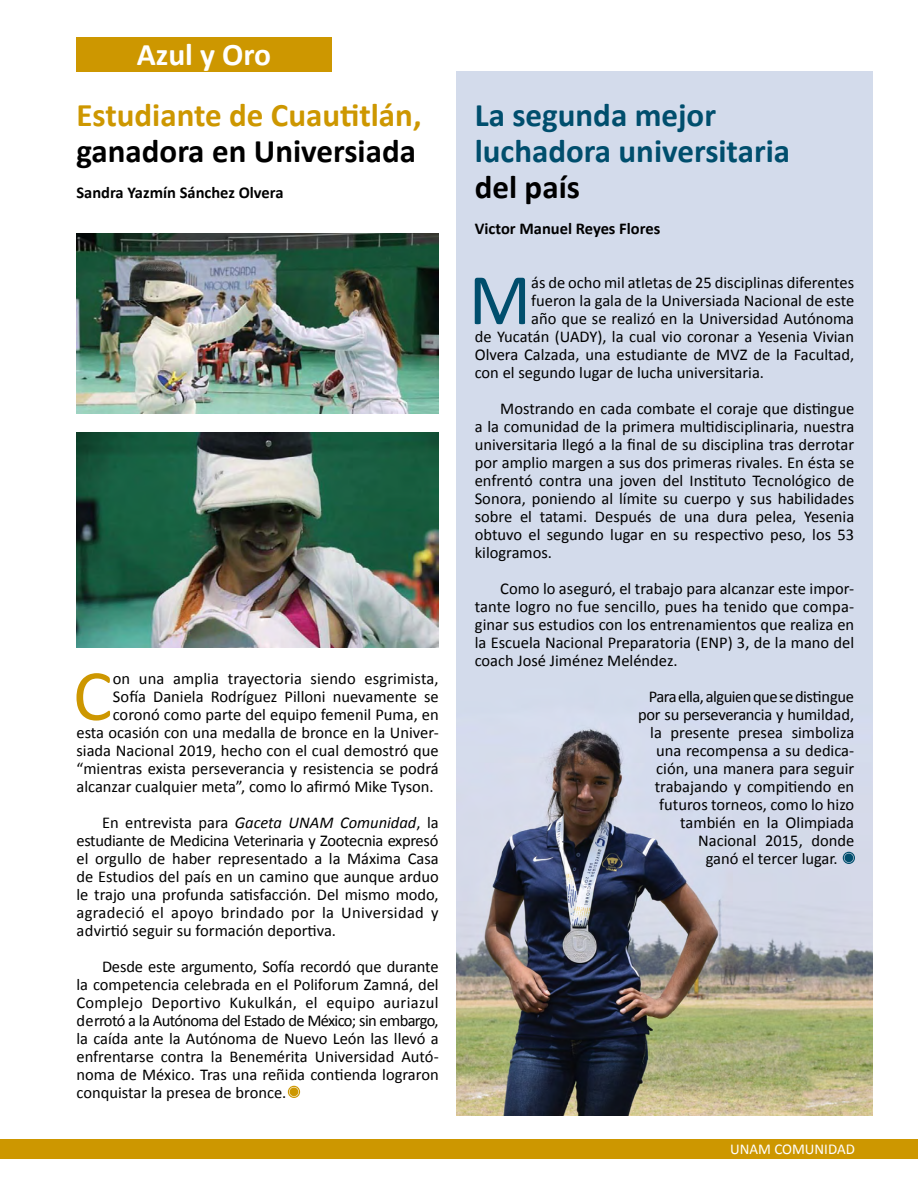
<style>
.page{position:relative;width:918px;height:1188px;background:#fff}
.page>*{position:absolute;margin:0;border:0;box-sizing:border-box;transform-origin:0 0}
.t1{font:73.2px "Calibri";color:#004e6d}
.t2{font:73.2px "Calibri";color:#cd9700}
.t3{font:700 33px/36px "Calibri";color:#004e6d}
.t4{font:700 33px "Calibri";color:#000}
.t5{font:700 33px "Calibri";color:#cd9700}
.t6{font:700 31.5px "Calibri";color:#fff}
.t7{font:16.5px/18px "Calibri";color:#000;text-align:justify}
.t8{font:700 16.5px "Calibri";color:#000}
.t9{font:16.5px "Calibri";letter-spacing:-.03em;color:#000}
.t10{font:16.5px "Calibri";letter-spacing:-.02em;color:#000}
.t11{font:15px "Calibri";color:#fff}
.s1{font-style:italic}
</style>
<div class="page">
<div style="left:77px;top:38px;width:255px;height:34px;background:#cd9700"></div>
<div style="left:0;top:1139px;width:918px;height:19px;background:#cd9700"></div>
<img style="left:457px;top:72px;width:416px;height:1044px">
<svg style="left:843px;top:852px;width:12px;height:12px"></svg>
<img style="left:77px;top:234px;width:362px;height:180px">
<svg style="left:288px;top:1086px;width:12px;height:12px"></svg>
<img style="left:77px;top:432px;width:362px;height:216px">
<h3 class="t6" style="left:137px;top:34px;width:136px">Azul y Oro</h3>
<h2 class="t5" style="left:77px;top:94px;width:347px">Estudiante de Cuautitlán,</h2>
<h2 class="t4" style="left:77px;top:130px;width:341px">ganadora en Universiada</h2>
<p class="t8" style="left:77px;top:182px;width:209px">Sandra Yazmín Sánchez Olvera</p>
<h1 class="t2" style="left:73px;top:649px;width:41px">C</h1>
<p class="t7" style="left:113px;top:670px;width:327px">on una amplia trayectoria siendo esgrimista,</p>
<p class="t7" style="left:113px;top:688px;width:327px">Sofía Daniela Rodríguez Pilloni nuevamente se</p>
<p class="t7" style="left:113px;top:706px;width:327px">coronó como parte del equipo femenil Puma, en</p>
<p class="t7" style="left:77px;top:724px;width:364px">esta ocasión con una medalla de bronce en la Univer-</p>
<p class="t7" style="left:77px;top:742px;width:364px">siada Nacional 2019, hecho con el cual demostró que</p>
<p class="t7" style="left:77px;top:760px;width:364px">“mientras exista perseverancia y resistencia se podrá</p>
<p class="t7" style="left:77px;top:778px;width:359px">alcanzar cualquier meta”, como lo afirmó Mike Tyson.</p>
<p class="t7" style="left:77px;top:814px;width:364px;text-indent:26px">En entrevista para <span class="s1">Gaceta UNAM Comunidad</span>, la estudiante de Medicina Veterinaria y Zootecnia expresó el orgullo de haber representado a la Máxima Casa de Estudios del país en un camino que aunque arduo le trajo una profunda satisfacción. Del mismo modo, agradeció el apoyo brindado por la Universidad y advirtió seguir su formación deportiva.</p>
<p class="t7" style="left:77px;top:958px;width:364px;text-indent:26px">Desde este argumento, Sofía recordó que durante la competencia celebrada en el Poliforum Zamná, del Complejo Deportivo Kukulkán, el equipo auriazul derrotó a la Autónoma del Estado de México; sin embargo, la caída ante la Autónoma de Nuevo León las llevó a enfrentarse contra la Benemérita Universidad Autó&shy;noma de México. Tras una reñida contienda lograron conquistar la presea de bronce.</p>
<h2 class="t3" style="left:475px;top:97px;width:317px">La segunda mejor luchadora universitaria</h2>
<h2 class="t4" style="left:475px;top:166px;width:107px">del país</h2>
<p class="t8" style="left:475px;top:218px;width:187px">Victor Manuel Reyes Flores</p>
<h1 class="t1" style="left:469px;top:253px;width:64px">M</h1>
<p class="t7" style="left:531px;top:274px;width:325px">ás de ocho mil atletas de 25 disciplinas diferentes</p>
<p class="t7" style="left:531px;top:292px;width:325px">fueron la gala de la Universiada Nacional de este</p>
<p class="t7" style="left:531px;top:310px;width:325px">año que se realizó en la Universidad Autónoma</p>
<p class="t7" style="left:475px;top:328px;width:381px">de Yucatán (UADY), la cual vio coronar a Yesenia Vivian</p>
<p class="t7" style="left:475px;top:346px;width:381px">Olvera Calzada, una estudiante de MVZ de la Facultad,</p>
<p class="t7" style="left:475px;top:364px;width:291px">con el segundo lugar de lucha universitaria.</p>
<p class="t7" style="left:475px;top:400px;width:381px;text-indent:26px">Mostrando en cada combate el coraje que distingue a la comunidad de la primera multidisciplinaria, nuestra universitaria llegó a la final de su disciplina tras derrotar por amplio margen a sus dos primeras rivales. En ésta se enfrentó contra una joven del Instituto Tecnológico de Sonora, poniendo al límite su cuerpo y sus habilidades sobre el tatami. Después de una dura pelea, Yesenia obtuvo el segundo lugar en su respectivo peso, los 53 kilogramos.</p>
<p class="t7" style="left:475px;top:580px;width:381px;text-indent:26px">Como lo aseguró, el trabajo para alcanzar este impor&shy;tante logro no fue sencillo, pues ha tenido que compa&shy;ginar sus estudios con los entrenamientos que realiza en la Escuela Nacional Preparatoria (ENP) 3, de la mano del coach José Jiménez Meléndez.</p>
<p class="t9" style="left:649px;top:686px;width:207px">Para ella, alguien que se distingue</p>
<p class="t10" style="left:638px;top:704px;width:217px">por su perseverancia y humildad,</p>
<p class="t7" style="left:650px;top:724px;width:205px">la presente presea simboliza</p>
<p class="t7" style="left:656px;top:742px;width:199px">una recompensa a su dedica-</p>
<p class="t7" style="left:656px;top:760px;width:200px">ción, una manera para seguir</p>
<p class="t7" style="left:655px;top:778px;width:201px">trabajando y compitiendo en</p>
<p class="t7" style="left:659px;top:796px;width:196px">futuros torneos, como lo hizo</p>
<p class="t7" style="left:680px;top:814px;width:175px">también en la Olimpiada</p>
<p class="t7" style="left:698px;top:832px;width:157px">Nacional 2015, donde</p>
<p class="t7" style="left:706px;top:850px;width:134px">ganó el tercer lugar.</p>
<p class="t11" style="left:730px;top:1140px;width:126px">UNAM COMUNIDAD</p>
</div>
